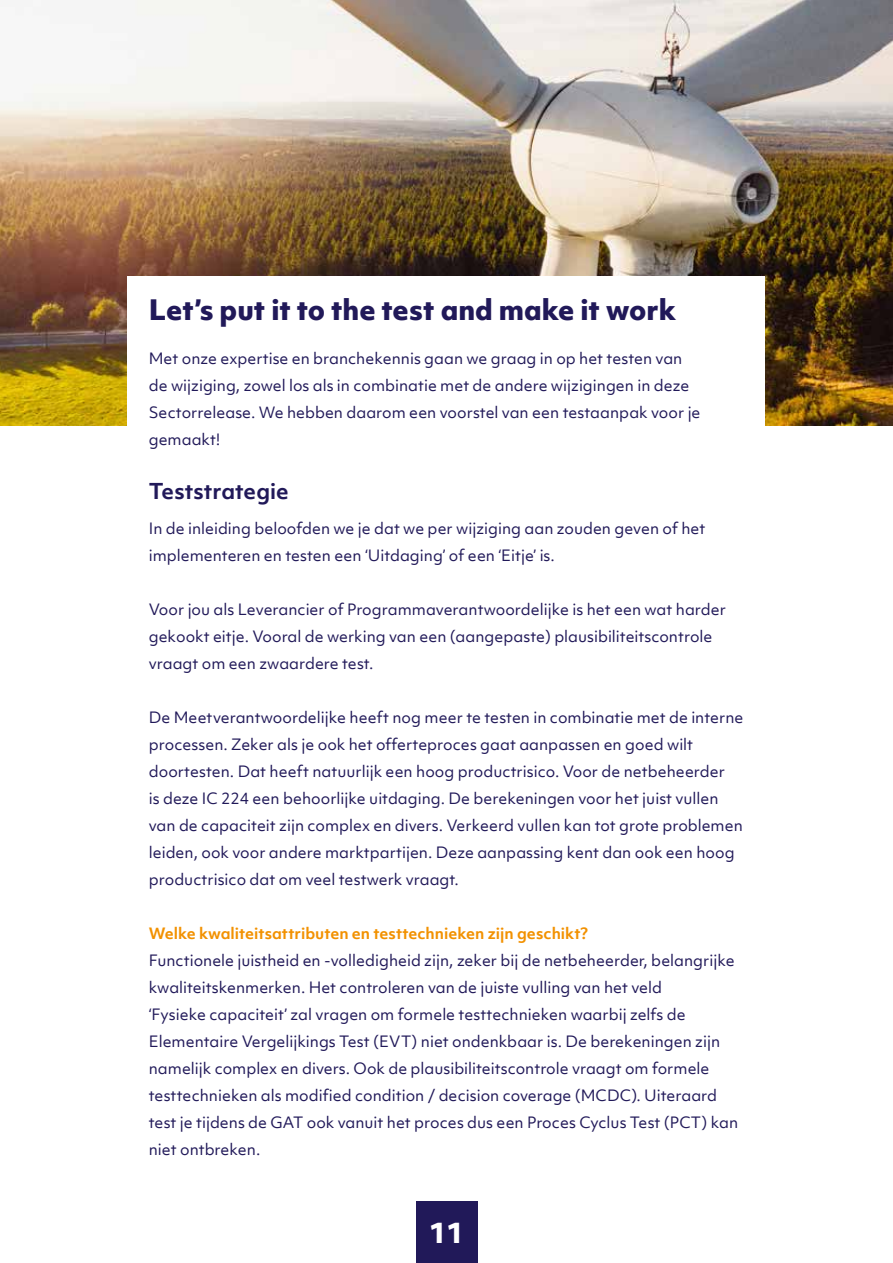
<style>
.page{position:relative;width:893px;height:1263px;background:#fff}
.page>*{position:absolute;margin:0;border:0;box-sizing:border-box;transform-origin:0 0}
.t1{font:800 27px "Objektiv Mk 1";color:#211959}
.t2{font:800 27px "Objektiv Mk 1";color:#fff}
.t3{font:700 21px "Objektiv Mk 1";color:#211959}
.t4{font:15px/27px "Objektiv Mk 1";color:#211959}
.t5{font:700 15px "Objektiv Mk 1";color:#f29100}
</style>
<div class="page">
<div style="left:416px;top:1201px;width:61px;height:62px;background:#211959"></div>
<img style="left:0;top:0;width:893px;height:425px">
<div style="left:128px;top:276px;width:637px;height:900px;background:#fff"></div>
<h1 class="t1" style="left:149px;top:290px;width:529px">Let’s put it to the test and make it work</h1>
<p class="t4" style="left:149px;top:344px;width:553px">Met onze expertise en branchekennis gaan we graag in op het testen van de wijziging, zowel los als in combinatie met de andere wijzigingen in deze Sectorrelease. We hebben daarom een voorstel van een testaanpak voor je gemaakt!</p>
<h2 class="t3" style="left:149px;top:476px;width:141px">Teststrategie</h2>
<p class="t4" style="left:149px;top:515px;width:558px">In de inleiding beloofden we je dat we per wijziging aan zouden geven of het implementeren en testen een ‘Uitdaging’ of een ‘Eitje’ is.</p>
<p class="t4" style="left:149px;top:596px;width:579px">Voor jou als Leverancier of Programmaverantwoordelijke is het een wat harder gekookt eitje. Vooral de werking van een (aangepaste) plausibiliteitscontrole vraagt om een zwaardere test.</p>
<p class="t4" style="left:149px;top:704px;width:596px">De Meetverantwoordelijke heeft nog meer te testen in combinatie met de interne processen. Zeker als je ook het offerteproces gaat aanpassen en goed wilt doortesten. Dat heeft natuurlijk een hoog productrisico. Voor de netbeheerder<br>is deze IC 224 een behoorlijke uitdaging. De berekeningen voor het juist vullen van de capaciteit zijn complex en divers. Verkeerd vullen kan tot grote problemen leiden, ook voor andere marktpartijen. Deze aanpassing kent dan ook een hoog productrisico dat om veel testwerk vraagt.</p>
<p class="t5" style="left:149px;top:923px;width:441px">Welke kwaliteitsattributen en testtechnieken zijn geschikt?</p>
<p class="t4" style="left:149px;top:947px;width:591px">Functionele juistheid en -volledigheid zijn, zeker bij de netbeheerder, belangrijke kwaliteitskenmerken. Het controleren van de juiste vulling van het veld<br>‘Fysieke capaciteit’ zal vragen om formele testtechnieken waarbij zelfs de Elementaire Vergelijkings Test (EVT) niet ondenkbaar is. De berekeningen zijn namelijk complex en divers. Ook de plausibiliteitscontrole vraagt om formele testtechnieken als modified condition / decision coverage (MCDC). Uiteraard test je tijdens de GAT ook vanuit het proces dus een Proces Cyclus Test (PCT) kan niet ontbreken.</p>
<h1 class="t2" style="left:429px;top:1213px;width:36px">11</h1>
</div>
